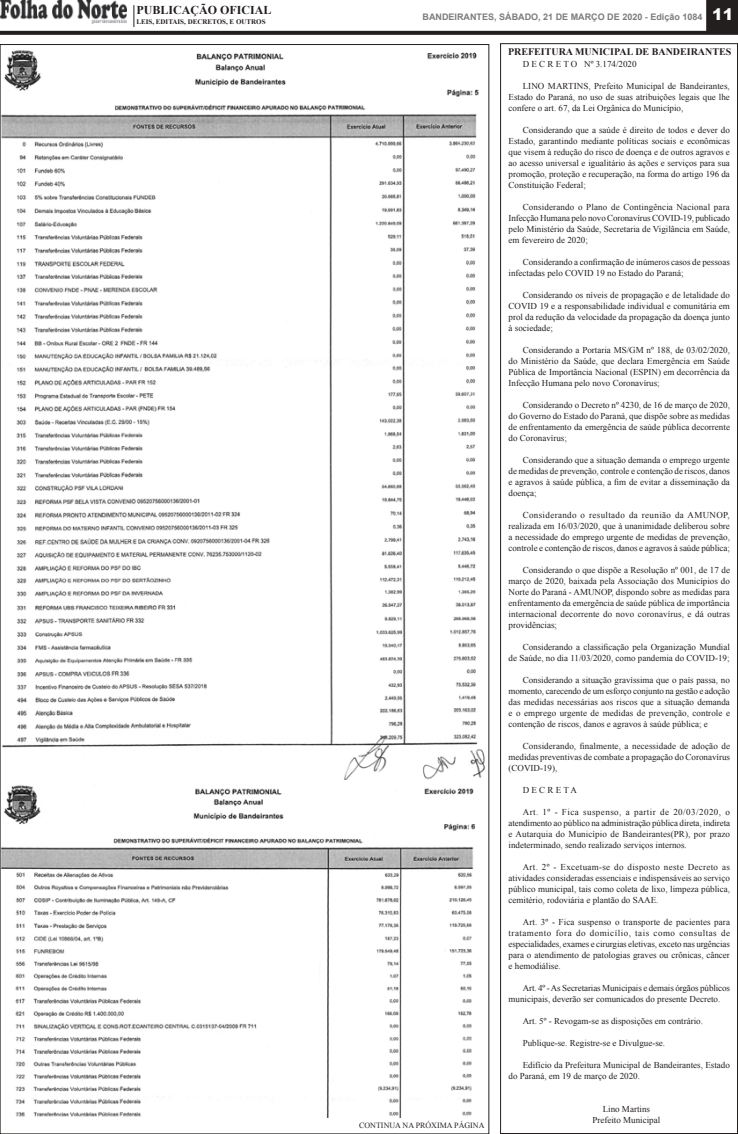
<style>
.page{position:relative;width:738px;height:1134px;background:#fff}
.page>*{position:absolute;margin:0;border:0;box-sizing:border-box;transform-origin:0 0}
.t1{font:700 12px "Times New Roman";color:#241f1f}
.t2{font:700 10px "Times New Roman";color:#241f1f}
.t3{font:9px/11px "Times New Roman";color:#241f1f;text-align:justify}
.t4{font:700 9px "Arial";color:#7d7c7e}
.t5{font:8px "Times New Roman";color:#241f1f}
.t6{font:700 7px "Times New Roman";color:#241f1f}
.s1{font-weight:900;font-size:16px;color:#fff}
</style>
<div class="page">
<svg style="left:0;top:31px;width:737px;height:4px;background:#2c2727"></svg>
<img style="left:0;top:0;width:126px;height:23px">
<div style="left:706px;top:1px;width:31px;height:31px;background:#241f1f"></div>
<div style="left:705px;top:0;width:32px;height:32px;border:1px solid #241f1f"></div>
<svg style="left:133px;top:5px;width:1px;height:22px"></svg>
<img style="left:2px;top:50px;width:483px;height:1068px">
<div style="left:499px;top:43px;width:238px;height:1091px;border:1px solid #241f1f"></div>
<h1 class="t1" style="left:136px;top:2px;width:137px">PUBLICAÇÃO OFICIAL</h1>
<p class="t6" style="left:136px;top:17px;width:131px">LEIS, EDITAIS, DECRETOS, E OUTROS</p>
<p class="t4" style="left:422px;top:11px;width:312px">BANDEIRANTES, SÁBADO, 21 DE MARÇO DE 2020 - Edição 1084 <span class="s1">110</span></p>
<p class="t5" style="left:359px;top:1120px;width:127px">CONTINUA NA PRÓXIMA PÁGINA</p>
<p class="t2" style="left:507px;top:45px;width:224px">PREFEITURA MUNICIPAL DE BANDEIRANTES</p>
<p class="t3" style="left:522px;top:58px;width:115px">D E C R E T O Nº 3.174/2020</p>
<p class="t3" style="left:508px;top:80px;width:223px;text-indent:14px">LINO MARTINS, Prefeito Municipal de Bandeirantes, Estado do Paraná, no uso de suas atribuições legais que lhe confere o art. 67, da Lei Orgânica do Município,</p>
<p class="t3" style="left:508px;top:124px;width:223px;text-indent:14px">Considerando que a saúde é direito de todos e dever do Estado, garantindo mediante políticas sociais e econômicas que visem à redução do risco de doença e de outros agravos e ao acesso universal e igualitário às ações e serviços para sua promoção, proteção e recuperação, na forma do artigo 196 da Constituição Federal;</p>
<p class="t3" style="left:508px;top:201px;width:223px;text-indent:14px">Considerando o Plano de Contingência Nacional para Infecção Humana pelo novo Coronavírus COVID-19, publicado pelo Ministério da Saúde, Secretaria de Vigilância em Saúde, em fevereiro de 2020;</p>
<p class="t3" style="left:508px;top:256px;width:222px;text-indent:14px">Considerando a confirmação de inúmeros casos de pessoas infectadas pelo COVID 19 no Estado do Paraná;</p>
<p class="t3" style="left:508px;top:289px;width:223px;text-indent:14px">Considerando os níveis de propagação e de letalidade do COVID 19 e a responsabilidade individual e comunitária em prol da redução da velocidade da propagação da doença junto à sociedade;</p>
<p class="t3" style="left:508px;top:344px;width:223px;text-indent:14px">Considerando a Portaria MS/GM nº 188, de 03/02/2020, do Ministério da Saúde, que declara Emergência em Saúde Pública de Importância Nacional (ESPIN) em decorrência da Infecção Humana pelo novo Coronavírus;</p>
<p class="t3" style="left:508px;top:399px;width:223px;text-indent:14px">Considerando o Decreto nº 4230, de 16 de março de 2020, do Governo do Estado do Paraná, que dispõe sobre as medidas de enfrentamento da emergência de saúde pública decorrente do Coronavírus;</p>
<p class="t3" style="left:508px;top:454px;width:223px;text-indent:14px">Considerando que a situação demanda o emprego urgente de medidas de prevenção, controle e contenção de riscos, danos e agravos à saúde pública, a fim de evitar a disseminação da doença;</p>
<p class="t3" style="left:508px;top:509px;width:223px;text-indent:14px">Considerando o resultado da reunião da AMUNOP, realizada em 16/03/2020, que à unanimidade deliberou sobre a necessidade do emprego urgente de medidas de prevenção, controle e contenção de riscos, danos e agravos à saúde pública;</p>
<p class="t3" style="left:508px;top:564px;width:223px;text-indent:14px">Considerando o que dispõe a Resolução nº 001, de 17 de março de 2020, baixada pela Associação dos Municípios do Norte do Paraná - AMUNOP, dispondo sobre as medidas para enfrentamento da emergência de saúde pública de importância internacional decorrente do novo coronavírus, e dá outras providências;</p>
<p class="t3" style="left:508px;top:641px;width:223px;text-align:right">Considerando a classificação pela Organização Mundial<br>de Saúde, no dia 11/03/2020, como pandemia do COVID-19;</p>
<p class="t3" style="left:508px;top:674px;width:223px;text-indent:14px">Considerando a situação gravíssima que o país passa, no momento, carecendo de um esforço conjunto na gestão e adoção das medidas necessárias aos riscos que a situação demanda e o emprego urgente de medidas de prevenção, controle e contenção de riscos, danos e agravos à saúde pública; e</p>
<p class="t3" style="left:508px;top:740px;width:223px;text-indent:14px">Considerando, finalmente, a necessidade de adoção de medidas preventivas de combate a propagação do Coronavírus (COVID-19),</p>
<p class="t3" style="left:522px;top:784px;width:56px">D E C R E T A</p>
<p class="t3" style="left:508px;top:806px;width:223px;text-indent:14px">Art. 1º - Fica suspenso, a partir de 20/03/2020, o atendimento ao público na administração pública direta, indireta e Autarquia do Município de Bandeirantes(PR), por prazo indeterminado, sendo realizado serviços internos.</p>
<p class="t3" style="left:508px;top:861px;width:223px;text-indent:14px">Art. 2º - Excetuam-se do disposto neste Decreto as atividades consideradas essenciais e indispensáveis ao serviço público municipal, tais como coleta de lixo, limpeza pública, cemitério, rodoviária e plantão do SAAE.</p>
<p class="t3" style="left:508px;top:916px;width:223px;text-indent:14px">Art. 3º - Fica suspenso o transporte de pacientes para tratamento fora do domicílio, tais como consultas de especialidades, exames e cirurgias eletivas, exceto nas urgências para o atendimento de patologias graves ou crônicas, câncer e hemodiálise.</p>
<p class="t3" style="left:508px;top:982px;width:223px;text-indent:14px">Art. 4º - As Secretarias Municipais e demais órgãos públicos municipais, deverão ser comunicados do presente Decreto.</p>
<p class="t3" style="left:522px;top:1015px;width:182px">Art. 5º - Revogam-se as disposições em contrário.</p>
<p class="t3" style="left:522px;top:1037px;width:144px">Publique-se. Registre-se e Divulgue-se.</p>
<p class="t3" style="left:508px;top:1059px;width:223px;text-indent:14px">Edifício da Prefeitura Municipal de Bandeirantes, Estado do Paraná, em 19 de março de 2020.</p>
<p class="t3" style="left:592px;top:1103px;width:69px;text-align:center">Lino Martins<br>Prefeito Municipal</p>
</div>
